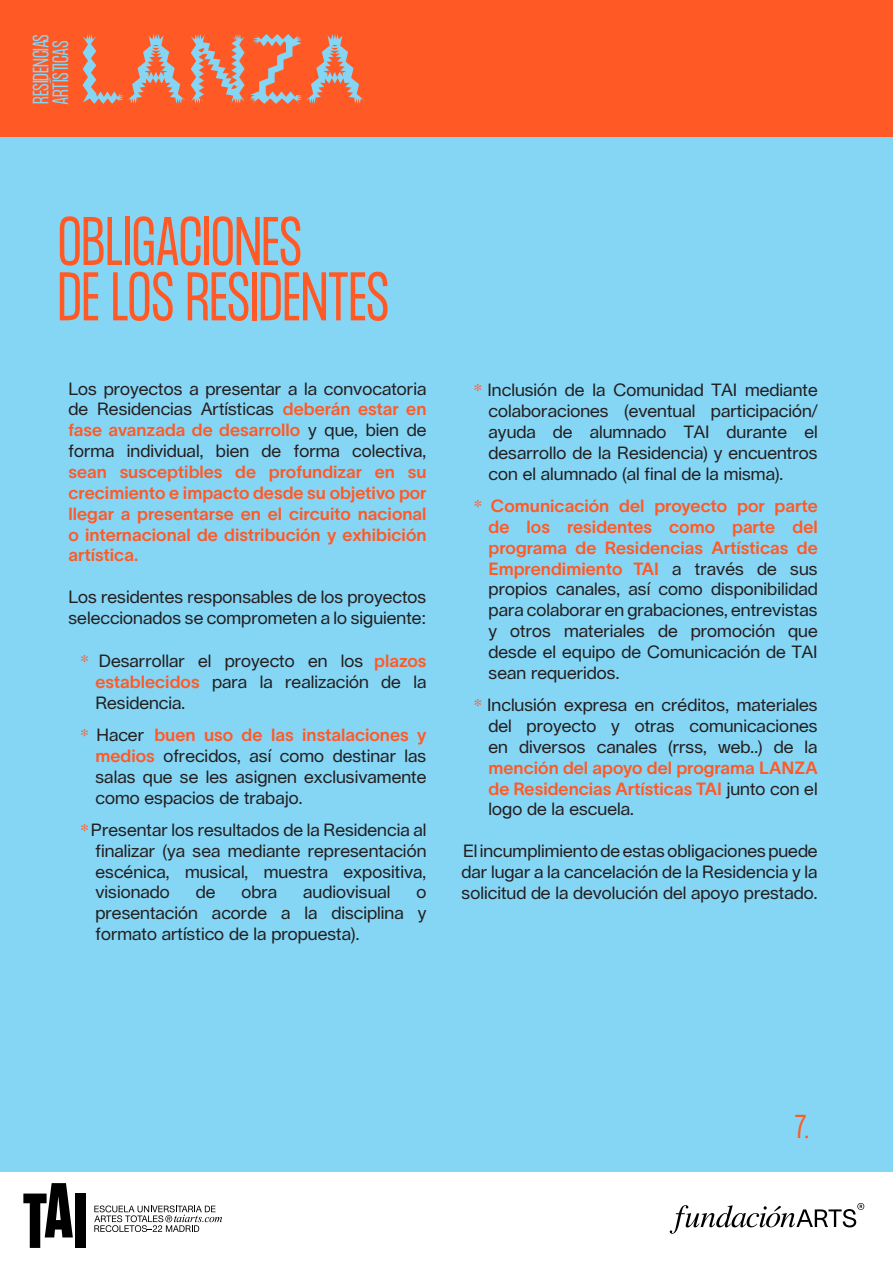
<style>
.page{position:relative;width:893px;height:1263px;background:#fff}
.page>*{position:absolute;margin:0;border:0;box-sizing:border-box;transform-origin:0 0}
.t1{font:300 60px "Formula Condensed";color:#ff5926}
.t2{font:300 28.95px "Formula Condensed";color:#ff5926}
.t3{font:300 19.5px "Formula Condensed";color:#85d6f5}
.t4{font:17.4px/20.9px "Lausanne";color:#231f20;text-align:justify}
.t5{font:17.4px/20.9px "TWK Lausanne 600";color:#ff5926;text-align:justify}
.s1{font-family:"Lausanne";color:#231f20}
.s2{font-family:"Times Newer Roman";font-style:italic;font-size:18px;color:#ff5926}
.s3{font-family:"TWK Lausanne 600";color:#ff5926}
</style>
<div class="page">
<div style="left:0;top:136px;width:893px;height:1035px;background:#85d6f5"></div>
<div style="left:0;top:0;width:893px;height:136px;background:#ff5926"></div>
<svg style="left:83px;top:34px;width:281px;height:70px"></svg>
<svg style="left:670px;top:1203px;width:194px;height:31px"></svg>
<svg style="left:23px;top:1183px;width:50px;height:65px"></svg>
<div style="left:75px;top:1193px;width:11px;height:55px;background:#000"></div>
<svg style="left:94px;top:1205px;width:128px;height:27px"></svg>
<p class="t3" style="left:29px;top:104px;width:71px;rotate:-90deg">RESIDENCIAS</p>
<p class="t3" style="left:49px;top:105px;width:66px;rotate:-90deg">ARTÍSTICAS</p>
<p class="t1" style="left:58px;top:205px;width:246px">OBLIGACIONES</p>
<p class="t1" style="left:58px;top:261px;width:333px">DE LOS RESIDENTES</p>
<p class="t5" style="left:68px;top:377px;width:360px"><span class="s1">Los proyectos a presentar a la convocatoria de Residencias Artísticas</span> deberán estar en fase avanzada de desarrollo <span class="s1">y que, bien de forma individual, bien de forma colectiva, </span>sean susceptibles de profundizar en su crecimiento e impacto desde su objetivo por llegar a presentarse en el circuito nacional o internacional de distribución y exhibición artística.</p>
<p class="t4" style="left:68px;top:586px;width:359px">Los residentes responsables de los proyectos seleccionados se comprometen a lo siguiente:</p>
<p class="t4" style="left:95px;top:649px;width:333px;line-height:21.3px;text-indent:-16px"><span class="s2">*</span> Desarrollar el proyecto en los <span class="s3">plazos establecidos</span> para la realización de la Residencia.</p>
<p class="t4" style="left:95px;top:724px;width:333px;text-indent:-16px"><span class="s2">*</span> Hacer <span class="s3">buen uso de las instalaciones y medios</span> ofrecidos, así como destinar las salas que se les asignen exclusivamente como espacios de trabajo.</p>
<p class="t4" style="left:95px;top:819px;width:332px;text-indent:-16px"><span class="s2">*</span> Presentar los resultados de la Residencia al finalizar (ya sea mediante representación escénica, musical, muestra expositiva, visionado</p>
<p class="t4" style="left:196px;top:881px;width:21px">de</p>
<p class="t4" style="left:241px;top:881px;width:37px">obra</p>
<p class="t4" style="left:303px;top:881px;width:89px">audiovisual</p>
<p class="t4" style="left:95px;top:881px;width:332px;text-indent:321px">o presentación acorde a la disciplina y formato artístico de la propuesta).</p>
<p class="t4" style="left:489px;top:379px;width:331px;text-indent:-16px"><span class="s2">*</span> Inclusión de la Comunidad TAI mediante colaboraciones (eventual participación/ ayuda de alumnado TAI durante el desarrollo de la Residencia) y encuentros con el alumnado (al final de la misma).</p>
<p class="t4" style="left:489px;top:495px;width:331px;text-indent:-16px"><span class="s2">*</span> <span class="s3">Comunicación del proyecto por parte de los residentes como parte del programa de Residencias Artísticas de Emprendimiento TAI</span> a través de sus propios canales, así como disponibilidad para colaborar en grabaciones, entrevistas y otros materiales de promoción que desde el equipo de Comunicación de TAI sean requeridos.</p>
<p class="t4" style="left:489px;top:694px;width:331px;text-indent:-16px"><span class="s2">*</span> Inclusión expresa en créditos, materiales del proyecto y otras comunicaciones en diversos canales (rrss, web..) de la <span class="s3">mención del apoyo del programa LANZA de Residencias Artísticas TAI</span> junto con el logo de la escuela.</p>
<p class="t4" style="left:462px;top:840px;width:358px">El incumplimiento de estas obligaciones puede dar lugar a la cancelación de la Residencia y la solicitud de la devolución del apoyo prestado.</p>
<p class="t2" style="left:794px;top:1109px;width:16px">7.</p>
</div>
